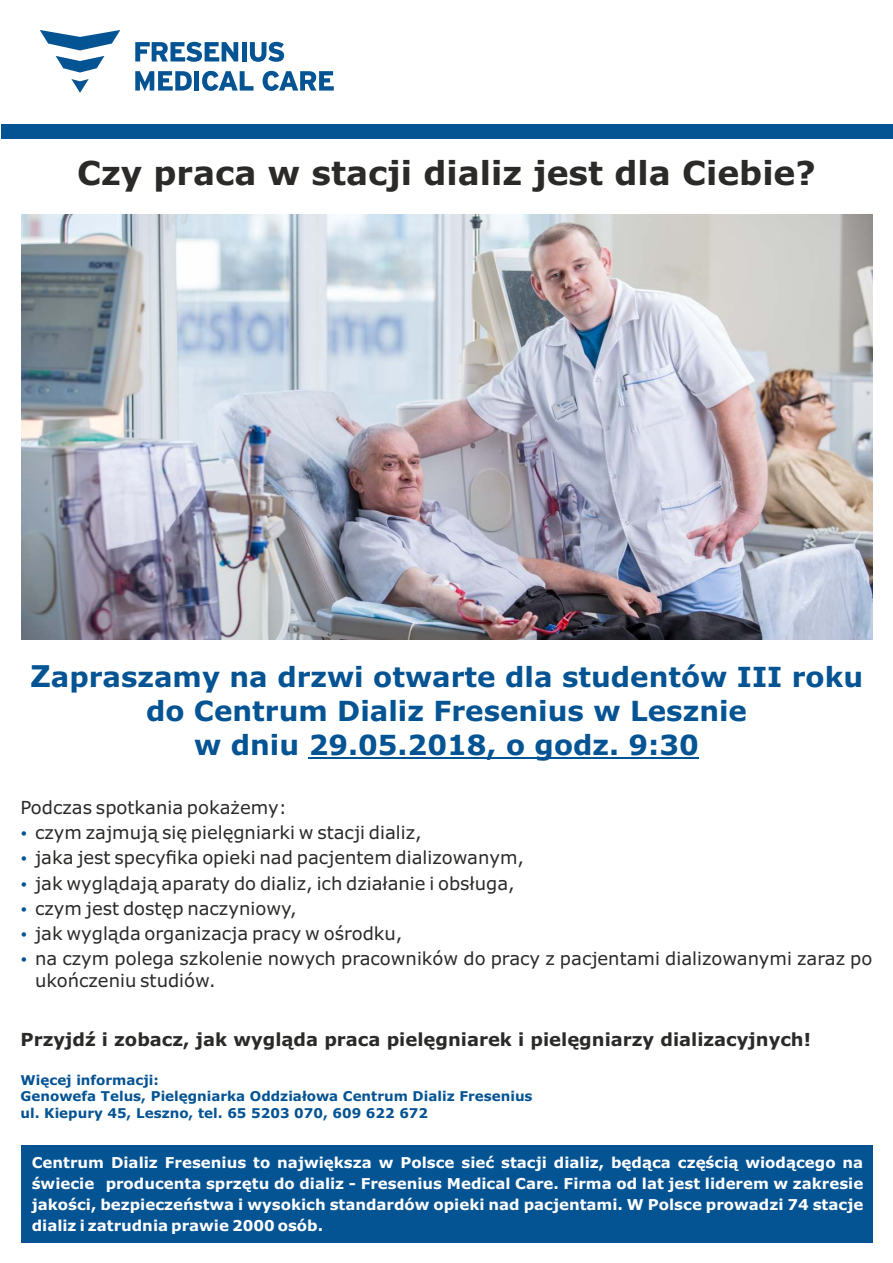
<style>
.page{position:relative;width:893px;height:1263px;background:#fff}
.page>*{position:absolute;margin:0;border:0;box-sizing:border-box;transform-origin:0 0}
.t1{font:700 33px "Verdana";color:#2b2a29}
.t2{font:700 27.75px/34px "Verdana";color:#045393;text-align:center}
.t3{font:18px/25.1px "Verdana";color:#2b2a29}
.t4{font:700 18px "Verdana";color:#2b2a29}
.t5{font:700 15px/21px "Verdana";color:#fefefe;text-align:justify}
.t6{font:700 13.5px/16.4px "Verdana";color:#045393}
.s1{font-size:30px}
</style>
<div class="page">
<div style="left:21px;top:1145px;width:851px;height:98px;background:#045393"></div>
<svg style="left:40px;top:30px;width:80px;height:20px"></svg>
<svg style="left:71px;top:79px;width:18px;height:14px"></svg>
<svg style="left:56px;top:56px;width:49px;height:17px"></svg>
<div style="left:194px;top:71px;width:5px;height:20px;background:#045393"></div>
<svg style="left:202px;top:71px;width:52px;height:20px"></svg>
<svg style="left:263px;top:71px;width:71px;height:20px"></svg>
<svg style="left:135px;top:71px;width:57px;height:20px"></svg>
<svg style="left:135px;top:42px;width:103px;height:20px"></svg>
<div style="left:242px;top:42px;width:5px;height:19px;background:#045393"></div>
<svg style="left:250px;top:42px;width:34px;height:20px"></svg>
<div style="left:1px;top:124px;width:892px;height:15px;background:#045393"></div>
<hr style="left:309px;top:758px;width:390px;height:1px;background:#045393">
<img style="left:22px;top:214px;width:850px;height:425px">
<h1 class="t1" style="left:77px;top:160px;width:740px">Czy praca w stacji dializ jest dla Ciebie?</h1>
<h2 class="t2" style="left:30px;top:662px;width:834px"><span class="s1">Z</span>apraszamy na drzwi otwarte dla studentów III roku do Centrum Dializ Fresenius w Lesznie<br>w dniu 29.05.2018, o godz. 9:30</h2>
<p class="t3" style="left:35px;top:796px;width:839px;text-indent:-14px">Podczas spotkania pokażemy:<br>czym zajmują się pielęgniarki w stacji dializ,<br>jaka jest specyfika opieki nad pacjentem dializowanym,<br>jak wyglądają aparaty do dializ, ich działanie i obsługa,<br>czym jest dostęp naczyniowy,<br>jak wygląda organizacja pracy w ośrodku,<br>na czym polega szkolenie nowych pracowników do pracy z pacjentami dializowanymi zaraz po</p>
<p class="t3" style="left:35px;top:969px;width:182px">ukończeniu studiów.</p>
<p class="t4" style="left:21px;top:1032px;width:792px">Przyjdź i zobacz, jak wygląda praca pielęgniarek i pielęgniarzy dializacyjnych!</p>
<p class="t6" style="left:21px;top:1073px;width:514px">Więcej informacji:<br>Genowefa Telus, Pielęgniarka Oddziałowa Centrum Dializ Fresenius ul. Kiepury 45, Leszno, tel. 65 5203 070, 609 622 672</p>
<p class="t5" style="left:32px;top:1154px;width:833px">Centrum Dializ Fresenius to największa w Polsce sieć stacji dializ, będąca częścią wiodącego na świecie producenta sprzętu do dializ - Fresenius Medical Care. Firma od lat jest liderem w zakresie jakości, bezpieczeństwa i wysokich standardów opieki nad pacjentami. W Polsce prowadzi 74 stacje dializ i zatrudnia prawie 2000 osób.</p>
</div>
